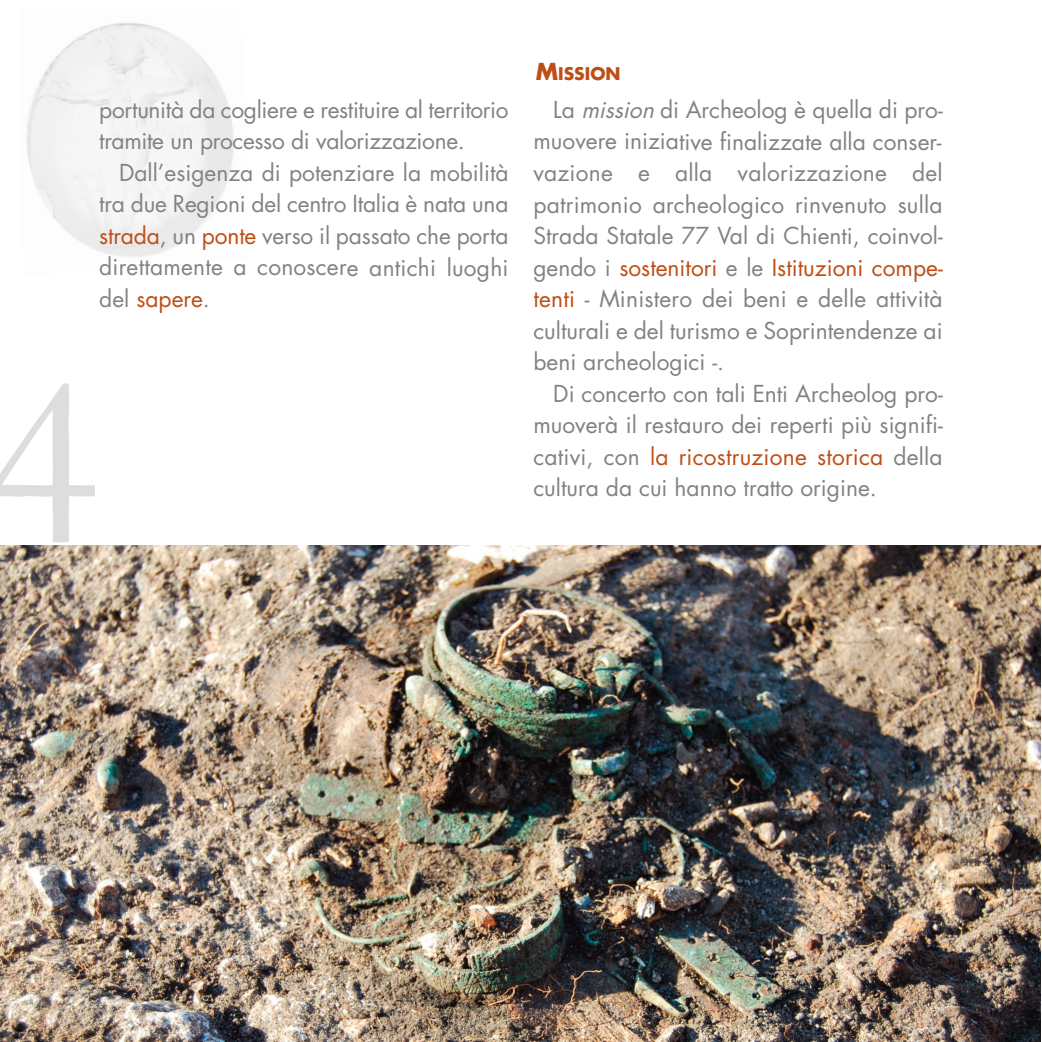
<style>
.page{position:relative;width:1042px;height:1042px;background:#fff}
.page>*{position:absolute;margin:0;border:0;box-sizing:border-box;transform-origin:0 0}
.t1{font:245px "Garamond";color:#dcdddf}
.t2{font:22.75px/31.5px "Futura";color:#808285;text-align:justify}
.t3{font:700 17.15px "Futura";color:#be4e16}
.s1{color:#be4e16}
.s2{font-size:22.75px}
.s3{font-style:italic}
</style>
<div class="page">
<img style="left:26px;top:23px;width:208px;height:234px">
<img style="left:0;top:546px;width:1040px;height:496px">
<p class="t2" style="left:99px;top:94px;width:411px">portunità da cogliere e restituire al territorio tramite un processo di valorizzazione.</p>
<p class="t2" style="left:99px;top:157px;width:411px;text-indent:20px">Dall’esigenza di potenziare la mobilità tra due Regioni del centro Italia è nata una <span class="s1">strada</span>, un <span class="s1">ponte</span> verso il passato che porta direttamente a conoscere antichi luoghi del <span class="s1">sapere</span>.</p>
<h1 class="t1" style="left:-17px;top:312px;width:116px">4</h1>
<p class="t3" style="left:536px;top:62px;width:86px"><span class="s2">M</span>ISSION</p>
<p class="t2" style="left:533px;top:94px;width:411px;text-indent:20px">La <span class="s3">mission</span>di Archeolog è quella di pro&shy;muovere iniziative finalizzate alla conser&shy;vazione e alla valorizzazione del patrimonio archeologico rinvenuto sulla Strada Statale 77 Val di Chienti, coinvol&shy;gendo i <span class="s1">sostenitori</span> e le <span class="s1">Istituzioni compe&shy;tenti</span> - Ministero dei beni e delle attività culturali e del turismo e Soprintendenze ai beni archeologici -.</p>
<p class="t2" style="left:533px;top:378px;width:411px;text-indent:20px">Di concerto con tali Enti Archeolog pro&shy;muoverà il restauro dei reperti più signifi&shy;cativi, con <span class="s1">la ricostruzione storica</span> della cultura da cui hanno tratto origine.</p>
</div>
